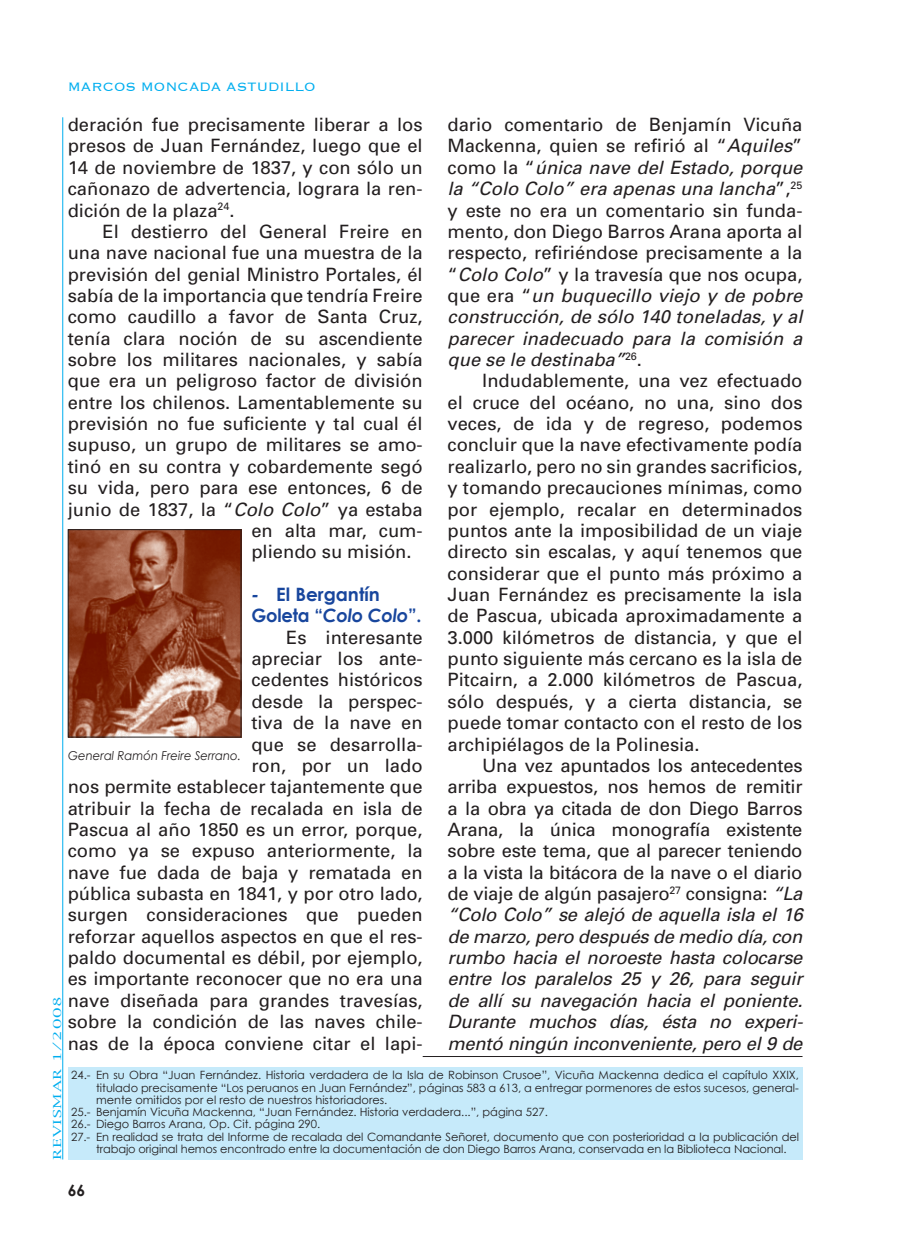
<style>
.page{position:relative;width:905px;height:1252px;background:#fff}
.page>*{position:absolute;margin:0;border:0;box-sizing:border-box;transform-origin:0 0}
.t1{font:18.38px/21.3px "Univers";color:#231f20;text-align:justify}
.t2{font:italic 18.38px/21.3px "Univers";letter-spacing:-.015em;color:#231f20;text-align:justify}
.t3{font:700 18.38px/21.3px "Century Gothic";color:#18469d}
.t4{font:300 15.75px "Copperplate";color:#00aeef}
.t5{font:700 15.75px "Century Gothic";color:#231f20}
.t6{font:italic 12.25px "Century Gothic";color:#231f20;scale:.95 1}
.t7{font:11.38px "Century Gothic";color:#231f20}
.t8{font:10.5px "New York";letter-spacing:.05em;color:#00aeef;scale:1.5 1}
.s1{font-style:italic}
.s2{font-style:normal}
</style>
<div class="page">
<hr style="left:62px;top:117px;width:1px;height:1042px;background:#00aeef">
<img style="left:70px;top:531px;width:169px;height:204px">
<div style="left:68px;top:529px;width:173px;height:208px;border:1px solid #231f20"></div>
<hr style="left:422px;top:1056px;width:380px;height:1px;background:#231f20">
<div style="left:68px;top:1067px;width:734px;height:92px;background:#c6eafa"></div>
<p class="t4" style="left:68px;top:77px;width:249px">MARCOS MONCADA ASTUDILLO</p>
<p class="t1" style="left:68px;top:114px;width:356px">deración fue precisamente liberar a los presos de Juan Fernández, luego que el 14 de noviembre de 1837, y con sólo un cañonazo de advertencia, lograra la ren&shy;dición de la plaza<sup>24</sup>.</p>
<p class="t1" style="left:102px;top:221px;width:321px">El destierro del General Freire en</p>
<p class="t1" style="left:68px;top:242px;width:356px">una nave nacional fue una muestra de la</p>
<p class="t1" style="left:68px;top:264px;width:356px">previsión del genial Ministro Portales, él</p>
<p class="t1" style="left:68px;top:285px;width:356px">sabía de la importancia que tendría Freire</p>
<p class="t1" style="left:68px;top:306px;width:356px">como caudillo a favor de Santa Cruz,</p>
<p class="t1" style="left:68px;top:328px;width:356px">tenía clara noción de su ascendiente</p>
<p class="t1" style="left:68px;top:349px;width:356px">sobre los militares nacionales, y sabía</p>
<p class="t1" style="left:68px;top:370px;width:356px">que era un peligroso factor de división</p>
<p class="t1" style="left:68px;top:392px;width:356px">entre los chilenos. Lamentablemente su</p>
<p class="t1" style="left:68px;top:413px;width:356px">previsión no fue suficiente y tal cual él</p>
<p class="t1" style="left:68px;top:434px;width:356px">supuso, un grupo de militares se amo-</p>
<p class="t1" style="left:68px;top:456px;width:356px">tinó en su contra y cobardemente segó</p>
<p class="t1" style="left:68px;top:477px;width:356px">su vida, pero para ese entonces, 6 de</p>
<p class="t1" style="left:68px;top:498px;width:356px">junio de 1837, la “<span class="s1">Colo Colo</span>” ya estaba</p>
<p class="t1" style="left:251px;top:520px;width:173px">en alta mar, cum-</p>
<p class="t1" style="left:251px;top:541px;width:162px">pliendo su misión.</p>
<p class="t3" style="left:251px;top:583px;width:172px"><span class="s1">-</span> El Bergantín<br>Goleta “<span class="s1">Colo Colo</span>”.</p>
<p class="t1" style="left:68px;top:626px;width:356px;text-align:right">Es interesante<br>apreciar los ante-<br>cedentes históricos<br>desde la perspec-<br>tiva de la nave en<br>que se desarrolla-<br>ron, por un lado<br>nos permite establecer tajantemente que atribuir la fecha de recalada en isla de<br>Pascua al año 1850 es un error, porque, como ya se expuso anteriormente, la nave fue dada de baja y rematada en pública subasta en 1841, y por otro lado, surgen consideraciones que pueden reforzar aquellos aspectos en que el res&shy;paldo documental es débil, por ejemplo, es importante reconocer que no era una nave diseñada para grandes travesías, sobre la condición de las naves chile&shy;nas de la época conviene citar el lapi-</p>
<p class="t1" style="left:447px;top:114px;width:356px">dario comentario de Benjamín Vicuña Mackenna, quien se refirió al “<span class="s1">Aquiles</span>” como la “<span class="s1">única nave del Estado, porque la “Colo Colo” era apenas una lancha</span>”,<sup>25 </sup>y este no era un comentario sin funda&shy;mento, don Diego Barros Arana aporta al respecto, refiriéndose precisamente a la “<span class="s1">Colo Colo</span>” y la travesía que nos ocupa, que era “<span class="s1">un buquecillo viejo y de pobre construcción, de sólo 140 toneladas, y al parecer inadecuado para la comisión a que se le destinaba”</span><sup>26</sup>.</p>
<p class="t1" style="left:447px;top:370px;width:356px;text-indent:35px">Indudablemente, una vez efectuado el cruce del océano, no una, sino dos veces, de ida y de regreso, podemos concluir que la nave efectivamente podía realizarlo, pero no sin grandes sacrificios, y tomando precauciones mínimas, como por ejemplo, recalar en determinados puntos ante la imposibilidad de un viaje directo sin escalas, y aquí tenemos que considerar que el punto más próximo a Juan Fernández es precisamente la isla de Pascua, ubicada aproximadamente a 3.000 kilómetros de distancia, y que el punto siguiente más cercano es la isla de Pitcairn, a 2.000 kilómetros de Pascua, sólo después, y a cierta distancia, se puede tomar contacto con el resto de los archipiélagos de la Polinesia.</p>
<p class="t2" style="left:447px;top:755px;width:356px;text-indent:35px"><span class="s2">Una vez apuntados los antecedentes arriba expuestos, nos hemos de remitir a la obra ya citada de don Diego Barros Arana, la única monografía existente sobre este tema, que al parecer teniendo a la vista la bitácora de la nave o el diario de viaje de algún pasajero</span><sup>27</sup> <span class="s2">consigna:</span> “La “Colo Colo” se alejó de aquella isla el 16 de marzo, pero después de medio día, con rumbo hacia el noroeste hasta colocarse entre los paralelos 25 y 26, para seguir de allí su navegación hacia el poniente.<br>Durante muchos días, ésta no experi&shy;mentó ningún inconveniente, pero el 9 de</p>
<p class="t6" style="left:68px;top:748px;width:183px">General Ramón Freire Serrano.</p>
<p class="t8" style="left:51px;top:1159px;width:110px;rotate:-90deg">REVISMAR 1/2008</p>
<p class="t7" style="left:71px;top:1068px;width:729px">24.- En su Obra “Juan Fernández. Historia verdadera de la Isla de Robinson Crusoe”, Vicuña Mackenna dedica el capítulo XXIX,</p>
<p class="t7" style="left:96px;top:1080px;width:704px">titulado precisamente “Los peruanos en Juan Fernández”, páginas 583 a 613, a entregar pormenores de estos sucesos, general-</p>
<p class="t7" style="left:96px;top:1092px;width:293px">mente omitidos por el resto de nuestros historiadores.</p>
<p class="t7" style="left:71px;top:1105px;width:478px">25.- Benjamín Vicuña Mackenna, “Juan Fernández. Historia verdadera...”, página 527.</p>
<p class="t7" style="left:71px;top:1117px;width:250px">26.- Diego Barros Arana, Op. Cit. página 290.</p>
<p class="t7" style="left:71px;top:1129px;width:729px">27.- En realidad se trata del Informe de recalada del Comandante Señoret, documento que con posterioridad a la publicación del</p>
<p class="t7" style="left:96px;top:1141px;width:691px">trabajo original hemos encontrado entre la documentación de don Diego Barros Arana, conservada en la Biblioteca Nacional.</p>
<p class="t5" style="left:68px;top:1180px;width:19px">66</p>
</div>
